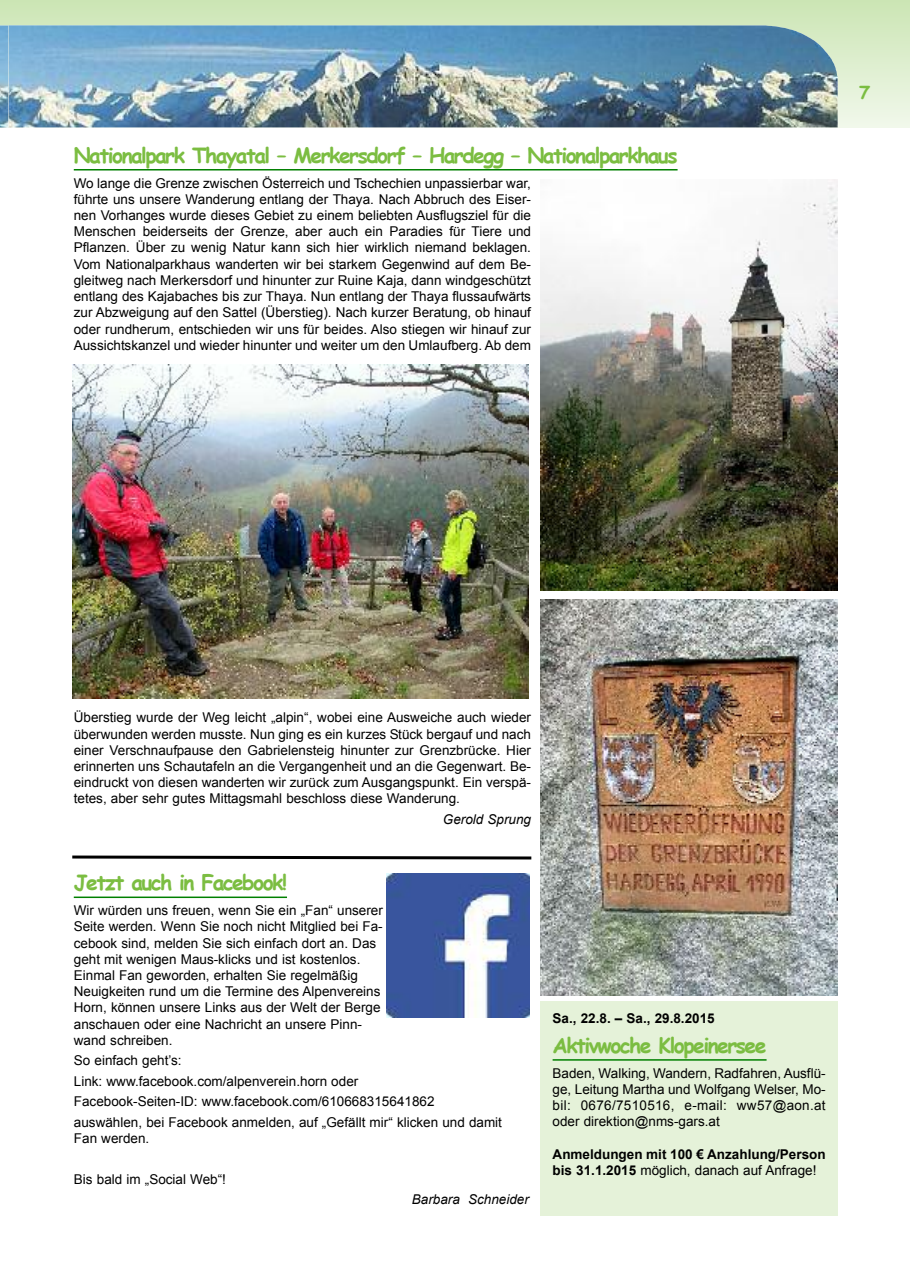
<style>
.page{position:relative;width:910px;height:1280px;background:#fff}
.page>*{position:absolute;margin:0;border:0;box-sizing:border-box;transform-origin:0 0}
.t1{font:700 21px "Comic Sans MS";letter-spacing:-.075em;color:#7bbd41}
.t2{font:700 18px "Comic Sans MS";color:#7bbd41}
.t3{font:13.5px/16.2px "Arial";color:#000;text-align:justify}
.t4{font:700 13.5px/16.2px "Arial";color:#000}
.t5{font:italic 13.5px "Arial";color:#000}
.s1{font-weight:400}
</style>
<div class="page">
<hr style="left:74px;top:169px;width:604px;height:1px;background:#008000">
<div style="left:0;top:0;width:9px;height:128px;background:#cfe7b9"></div>
<div style="left:9px;top:0;width:901px;height:128px;background:linear-gradient(to bottom,#cbe5b4,#f1f8eb)"></div>
<img style="left:0;top:25px;width:838px;height:103px">
<img style="left:9px;top:25px;width:829px;height:102px">
<img style="left:540px;top:599px;width:298px;height:397px">
<img style="left:540px;top:179px;width:298px;height:412px">
<img style="left:72px;top:364px;width:457px;height:335px">
<hr style="left:74px;top:896px;width:213px;height:2px;background:#008000">
<img style="left:386px;top:873px;width:144px;height:144px">
<svg style="left:72px;top:855px;width:460px;height:5px"></svg>
<div style="left:541px;top:1002px;width:297px;height:214px;background:#e5f2d9"></div>
<hr style="left:553px;top:1059px;width:214px;height:2px;background:#008000">
<h1 class="t1" style="left:74px;top:140px;width:605px">Nationalpark Thayatal – Merkersdorf – Hardegg – Nationalparkhaus</h1>
<p class="t3" style="left:74px;top:175px;width:459px">Wo lange die Grenze zwischen Österreich und Tschechien unpassierbar war, führte uns unsere Wanderung entlang der Thaya. Nach Abbruch des Eiser&shy;nen Vorhanges wurde dieses Gebiet zu einem beliebten Ausflugsziel für die Menschen beiderseits der Grenze, aber auch ein Paradies für Tiere und Pflanzen. Über zu wenig Natur kann sich hier wirklich niemand beklagen.<br>Vom Nationalparkhaus wanderten wir bei starkem Gegenwind auf dem Be&shy;gleitweg nach Merkersdorf und hinunter zur Ruine Kaja, dann windgeschützt entlang des Kajabaches bis zur Thaya. Nun entlang der Thaya flussaufwärts zur Abzweigung auf den Sattel (Überstieg). Nach kurzer Beratung, ob hinauf oder rundherum, entschieden wir uns für beides. Also stiegen wir hinauf zur Aussichtskanzel und wieder hinunter und weiter um den Umlaufberg. Ab dem</p>
<h2 class="t2" style="left:859px;top:79px;width:12px">7</h2>
<p class="t3" style="left:74px;top:709px;width:459px">Überstieg wurde der Weg leicht „alpin“, wobei eine Ausweiche auch wieder überwunden werden musste. Nun ging es ein kurzes Stück bergauf und nach einer Verschnaufpause den Gabrielensteig hinunter zur Grenzbrücke. Hier erinnerten uns Schautafeln an die Vergangenheit und an die Gegenwart. Be&shy;eindruckt von diesen wanderten wir zurück zum Ausgangspunkt. Ein verspä&shy;tetes, aber sehr gutes Mittagsmahl beschloss diese Wanderung.</p>
<p class="t5" style="left:443px;top:811px;width:90px">Gerold Sprung</p>
<h1 class="t1" style="left:74px;top:867px;width:215px">Jetzt auch in Facebook!</h1>
<p class="t3" style="left:74px;top:902px;width:311px;text-align:left">Wir würden uns freuen, wenn Sie ein „Fan“ unserer Seite werden. Wenn Sie noch nicht Mitglied bei Fa&shy;cebook sind, melden Sie sich einfach dort an. Das geht mit wenigen Maus-klicks und ist kostenlos.<br>Einmal Fan geworden, erhalten Sie regelmäßig Neuigkeiten rund um die Termine des Alpenvereins Horn, können unsere Links aus der Welt der Berge anschauen oder eine Nachricht an unsere Pinn&shy;wand schreiben.</p>
<p class="t3" style="left:74px;top:1050px;width:430px;line-height:20.4px;text-align:left">So einfach geht’s:<br>Link: www.facebook.com/alpenverein.horn oder<br>Facebook-Seiten-ID: www.facebook.com/610668315641862 auswählen, bei Facebook anmelden, auf „Gefällt mir“ klicken und damit</p>
<p class="t3" style="left:74px;top:1130px;width:77px">Fan werden.</p>
<p class="t3" style="left:74px;top:1171px;width:154px">Bis bald im „Social Web“!</p>
<p class="t5" style="left:412px;top:1192px;width:119px">Barbara Schneider</p>
<p class="t4" style="left:553px;top:1011px;width:164px">Sa., 22.8. – Sa., 29.8.2015</p>
<h1 class="t1" style="left:553px;top:1030px;width:215px">Aktivwoche Klopeinersee</h1>
<p class="t3" style="left:553px;top:1065px;width:275px">Baden, Walking, Wandern, Radfahren, Ausflü&shy;ge, Leitung Martha und Wolfgang Welser, Mo&shy;bil: 0676/7510516, e-mail: ww57@aon.at oder direktion@nms-gars.at</p>
<p class="t4" style="left:553px;top:1146px;width:275px">Anmeldungen mit 100 € Anzahlung/Person bis 31.1.2015 <span class="s1">möglich, danach auf Anfrage!</span></p>
</div>
